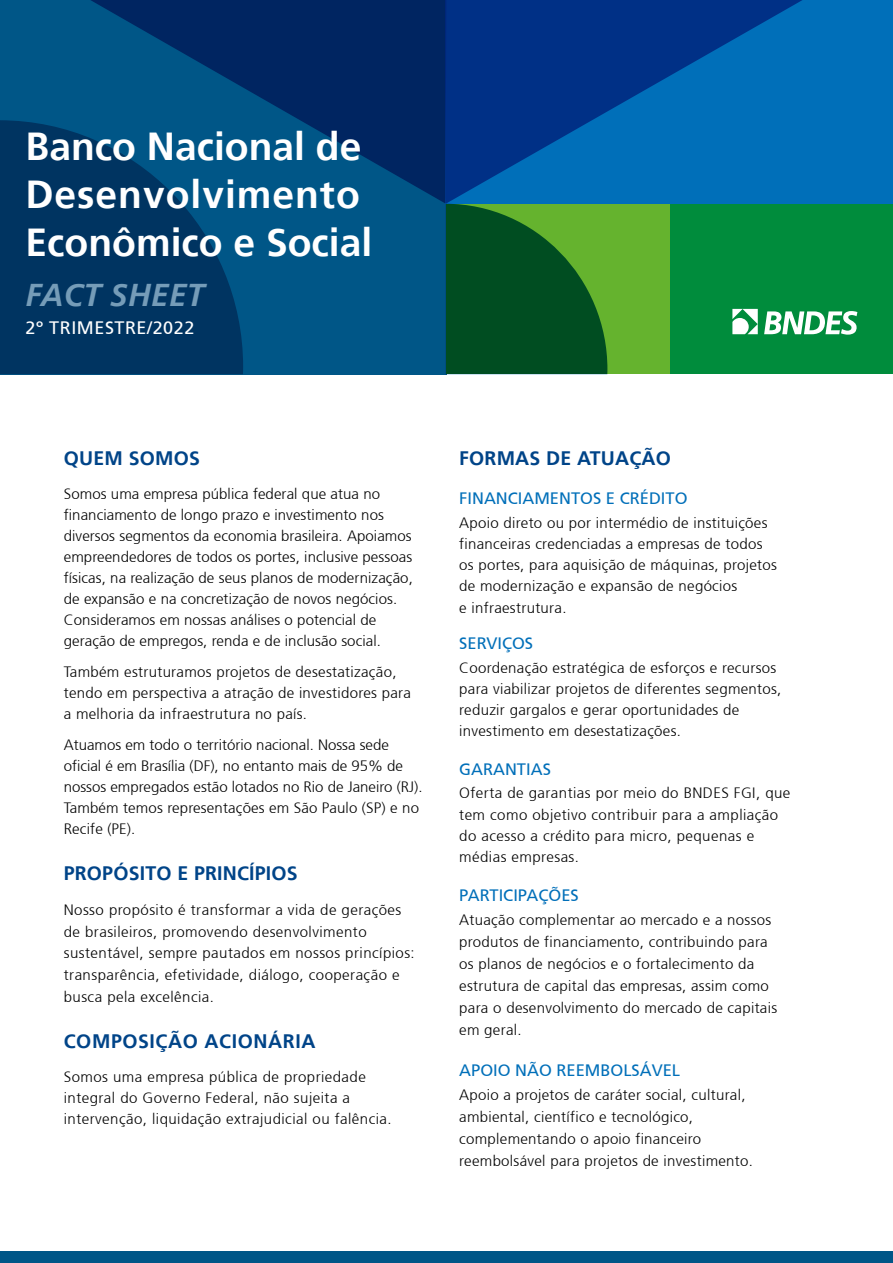
<style>
.page{position:relative;width:893px;height:1263px;background:#fff}
.page>*{position:absolute;margin:0;border:0;box-sizing:border-box;transform-origin:0 0}
.t1{font:700 39px/48px "Frutiger 65";color:#fff}
.t2{font:italic 700 31.5px "Frutiger 66";letter-spacing:.01em;color:#759cb8}
.t3{font:700 19.5px "Frutiger 65";letter-spacing:.01em;color:#048}
.t4{font:700 19.5px "Frutiger 65";letter-spacing:.03em;color:#048}
.t5{font:18px "Frutiger 55 Roman";letter-spacing:.03em;color:#fff}
.t6{font:16.5px "Frutiger 55 Roman";color:#006fb9}
.t7{font:300 15px/21px "Frutiger 45";letter-spacing:.02em;color:#000}
.t8{font:300 15px/21px "Frutiger 45";color:#000}
</style>
<div class="page">
<div style="left:0;top:1251px;width:893px;height:12px;background:#005687"></div>
<div style="left:669px;top:33px;width:224px;height:341px;background:#008c3c"></div>
<div style="left:0;top:0;width:446px;height:374px;background:#005687"></div>
<div style="left:446px;top:203px;width:223px;height:171px;background:#65b32e"></div>
<div style="left:446px;top:0;width:447px;height:203px;background:#006fb9"></div>
<svg style="left:446px;top:204px;width:161px;height:170px"></svg>
<svg style="left:0;top:120px;width:243px;height:254px;background:#003663"></svg>
<svg style="left:732px;top:309px;width:26px;height:25px"></svg>
<svg style="left:764px;top:311px;width:93px;height:24px"></svg>
<svg style="left:86px;top:0;width:360px;height:204px"></svg>
<svg style="left:446px;top:0;width:365px;height:204px"></svg>
<h1 class="t1" style="left:26px;top:123px;width:348px">Banco Nacional de<br>Desenvolvimento<br>Econômico e Social</h1>
<h2 class="t2" style="left:26px;top:276px;width:180px">FACT SHEET</h2>
<p class="t5" style="left:26px;top:318px;width:170px">2º TRIMESTRE/2022</p>
<h3 class="t3" style="left:64px;top:447px;width:138px">QUEM SOMOS</h3>
<p class="t7" style="left:64px;top:484px;width:351px">Somos uma empresa pública federal que atua no financiamento de longo prazo e investimento nos diversos segmentos da economia brasileira. Apoiamos empreendedores de todos os portes, inclusive pessoas físicas, na realização de seus planos de modernização, de expansão e na concretização de novos negócios.<br>Consideramos em nossas análises o potencial de geração de empregos, renda e de inclusão social.</p>
<p class="t7" style="left:64px;top:661px;width:349px">Também estruturamos projetos de desestatização, tendo em perspectiva a atração de investidores para a melhoria da infraestrutura no país.</p>
<p class="t8" style="left:64px;top:734px;width:360px">Atuamos em todo o território nacional. Nossa sede oficial é em Brasília (DF), no entanto mais de 95% de nossos empregados estão lotados no Rio de Janeiro (RJ).<br>Também temos representações em São Paulo (SP) e no Recife (PE).</p>
<h3 class="t3" style="left:64px;top:862px;width:235px">PROPÓSITO E PRINCÍPIOS</h3>
<p class="t7" style="left:64px;top:899px;width:353px;line-height:21.8px">Nosso propósito é transformar a vida de gerações de brasileiros, promovendo desenvolvimento sustentável, sempre pautados em nossos princípios: transparência, efetividade, diálogo, cooperação e busca pela excelência.</p>
<h3 class="t4" style="left:64px;top:1030px;width:253px">COMPOSIÇÃO ACIONÁRIA</h3>
<p class="t7" style="left:64px;top:1067px;width:329px">Somos uma empresa pública de propriedade integral do Governo Federal, não sujeita a intervenção, liquidação extrajudicial ou falência.</p>
<h3 class="t3" style="left:459px;top:447px;width:213px">FORMAS DE ATUAÇÃO</h3>
<p class="t6" style="left:459px;top:489px;width:230px">FINANCIAMENTOS E CRÉDITO</p>
<p class="t7" style="left:459px;top:512px;width:319px">Apoio direto ou por intermédio de instituições financeiras credenciadas a empresas de todos os portes, para aquisição de máquinas, projetos de modernização e expansão de negócios<br>e infraestrutura.</p>
<p class="t6" style="left:459px;top:634px;width:75px">SERVIÇOS</p>
<p class="t7" style="left:459px;top:657px;width:324px">Coordenação estratégica de esforços e recursos para viabilizar projetos de diferentes segmentos, reduzir gargalos e gerar oportunidades de investimento em desestatizações.</p>
<p class="t6" style="left:459px;top:760px;width:93px">GARANTIAS</p>
<p class="t7" style="left:459px;top:783px;width:333px">Oferta de garantias por meio do BNDES FGI, que tem como objetivo contribuir para a ampliação do acesso a crédito para micro, pequenas e médias empresas.</p>
<p class="t6" style="left:459px;top:885px;width:121px">PARTICIPAÇÕES</p>
<p class="t7" style="left:459px;top:909px;width:319px;line-height:21.9px">Atuação complementar ao mercado e a nossos produtos de financiamento, contribuindo para os planos de negócios e o fortalecimento da estrutura de capital das empresas, assim como para o desenvolvimento do mercado de capitais em geral.</p>
<p class="t6" style="left:459px;top:1061px;width:222px">APOIO NÃO REEMBOLSÁVEL</p>
<p class="t7" style="left:459px;top:1084px;width:295px;line-height:22px">Apoio a projetos de caráter social, cultural, ambiental, científico e tecnológico, complementando o apoio financeiro reembolsável para projetos de investimento.</p>
</div>
